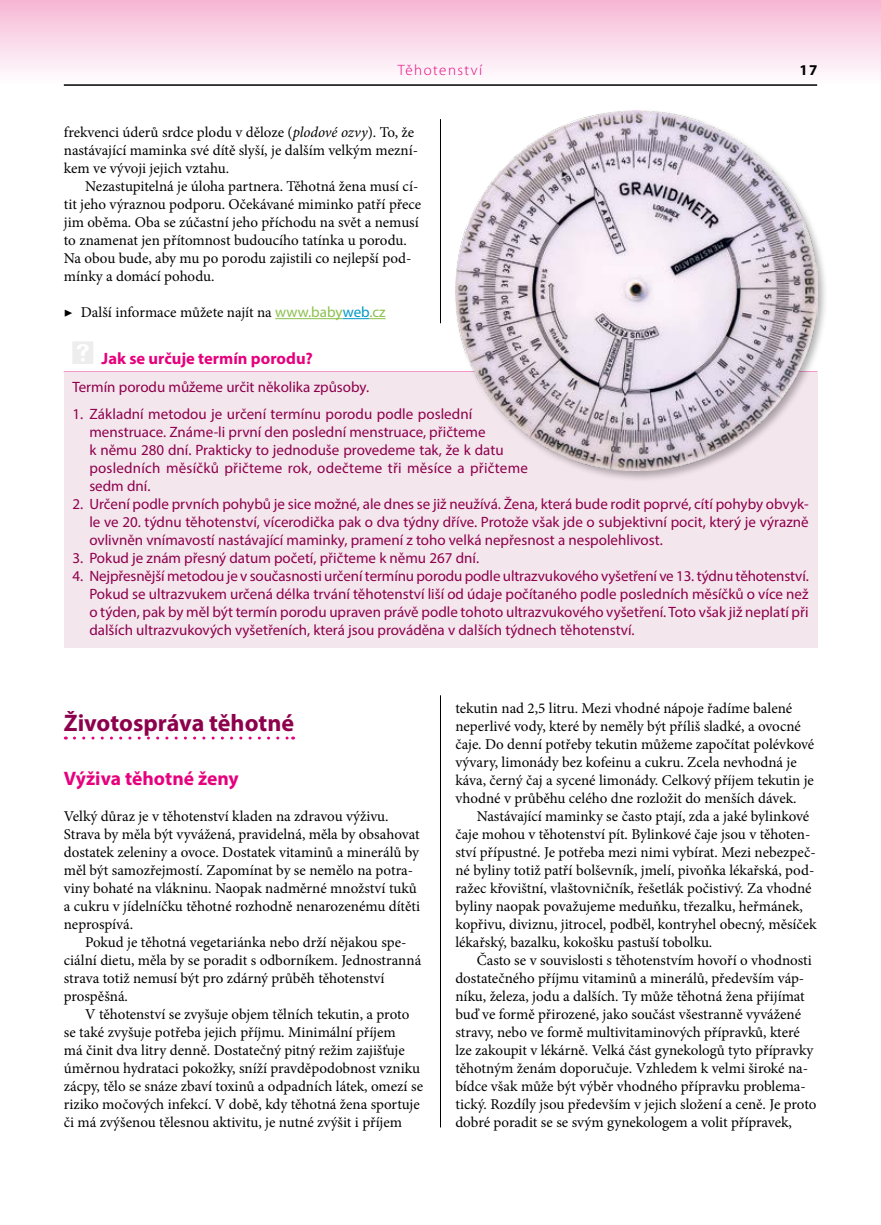
<style>
.page{position:relative;width:881px;height:1225px;background:#fff}
.page>*{position:absolute;margin:0;border:0;box-sizing:border-box;transform-origin:0 0}
.t1{font:700 24px "Myriad Pro";color:#8d004c}
.t2{font:700 19.5px "Myriad Pro";color:#e6007d}
.t3{font:700 16.5px "Myriad Pro";color:#e6007d}
.t4{font:15px/18px "Minion Pro";color:#000}
.t5{font:15px/18px "Myriad Pro";color:#8d004c;text-align:justify}
.t6{font:300 15px "Myriad Pro";letter-spacing:.1em;color:#e6007d}
.t7{font:700 15px "Myriad Pro";color:#000}
.s1{font-style:italic}
.s2{font-family:"Myriad Pro";color:#8bc04d}
.s3{font-family:"Myriad Pro";color:#0099c7}
</style>
<div class="page">
<div style="left:0;top:0;width:880px;height:86px;background:linear-gradient(to bottom,#f6b6d4,#fff)"></div>
<hr style="left:64px;top:84px;width:752px;height:2px;background:#000">
<hr style="left:440px;top:119px;width:1px;height:204px;background:#000">
<hr style="left:440px;top:695px;width:1px;height:432px;background:#000">
<hr style="left:275px;top:318px;width:67px;height:1px;background:#8bc04d">
<svg style="left:342px;top:318px;width:43px;height:1px"></svg>
<div style="left:72px;top:341px;width:21px;height:23px;background:#ededed"></div>
<div style="left:64px;top:372px;width:752px;height:32px;background:#f4e6ed"></div>
<div style="left:64px;top:399px;width:752px;height:104px;background:#f4e6ed"></div>
<div style="left:64px;top:489px;width:752px;height:68px;background:#f4e6ed"></div>
<div style="left:64px;top:543px;width:752px;height:32px;background:#f4e6ed"></div>
<div style="left:64px;top:561px;width:752px;height:86px;background:#f4e6ed"></div>
<svg style="left:74px;top:736px;width:219px;height:3px"></svg>
<div style="left:452px;top:108px;width:376px;height:374px;background:#000;opacity:.3"></div>
<img style="left:455px;top:111px;width:361px;height:360px">
<p class="t6" style="left:397px;top:61px;width:86px">Těhotenství</p>
<p class="t7" style="left:799px;top:60px;width:20px">17</p>
<p class="t4" style="left:64px;top:123px;width:355px">frekvenci úderů srdce plodu v děloze (<span class="s1">plodové ozvy</span>). To, že nastávající maminka své dítě slyší, je dalším velkým mezní&shy;kem ve vývoji jejich vztahu.</p>
<p class="t4" style="left:64px;top:177px;width:359px;text-indent:21px">Nezastupitelná je úloha partnera. Těhotná žena musí cí&shy;tit jeho výraznou podporu. Očekávané miminko patří přece jim oběma. Oba se zúčastní jeho příchodu na svět a nemusí to znamenat jen přítomnost budoucího tatínka u porodu.<br>Na obou bude, aby mu po porodu zajistili co nejlepší pod&shy;mínky a domácí pohodu.</p>
<p class="t4" style="left:64px;top:303px;width:323px">▶ Další informace můžete najít na <span class="s2">www.baby</span><span class="s3">web</span><span class="s2">.cz</span></p>
<p class="t3" style="left:72px;top:347px;width:242px"><sup>▲</sup> Jak se určuje termín porodu?</p>
<p class="t5" style="left:72px;top:378px;width:298px">Termín porodu můžeme určit několika způsoby.</p>
<p class="t5" style="left:89px;top:404px;width:440px;text-align:left;text-indent:-17px">1. Základní metodou je určení termínu porodu podle poslední menstruace. Známe-li první den poslední menstruace, přičteme<br>k němu 280 dní. Prakticky to jednoduše provedeme tak, že k datu posledních měsíčků přičteme rok, odečteme tři měsíce a přičteme sedm dní.</p>
<p class="t5" style="left:89px;top:494px;width:720px;text-indent:-17px">2. Určení podle prvních pohybů je sice možné, ale dnes se již neužívá. Žena, která bude rodit poprvé, cítí pohyby obvyk&shy;le ve 20. týdnu těhotenství, vícerodička pak o dva týdny dříve. Protože však jde o subjektivní pocit, který je výrazně ovlivněn vnímavostí nastávající maminky, pramení z toho velká nepřesnost a nespolehlivost.</p>
<p class="t5" style="left:72px;top:548px;width:408px">3. Pokud je znám přesný datum početí, přičteme k němu 267 dní.</p>
<p class="t5" style="left:89px;top:566px;width:720px;text-indent:-17px">4. Nejpřesnější metodou je v současnosti určení termínu porodu podle ultrazvukového vyšetření ve 13. týdnu těhotenství.<br>Pokud se ultrazvukem určená délka trvání těhotenství liší od údaje počítaného podle posledních měsíčků o více než o týden, pak by měl být termín porodu upraven právě podle tohoto ultrazvukového vyšetření. Toto však již neplatí při dalších ultrazvukových vyšetřeních, která jsou prováděna v dalších týdnech těhotenství.</p>
<h1 class="t1" style="left:64px;top:707px;width:232px">Životospráva těhotné</h1>
<h2 class="t2" style="left:64px;top:766px;width:176px">Výživa těhotné ženy</h2>
<p class="t4" style="left:64px;top:807px;width:357px">Velký důraz je v těhotenství kladen na zdravou výživu.<br>Strava by měla být vyvážená, pravidelná, měla by obsahovat dostatek zeleniny a ovoce. Dostatek vitaminů a minerálů by měl být samozřejmostí. Zapomínat by se nemělo na potra&shy;viny bohaté na vlákninu. Naopak nadměrné množství tuků a cukru v jídelníčku těhotné rozhodně nenarozenému dítěti neprospívá.</p>
<p class="t4" style="left:64px;top:933px;width:359px;text-indent:21px">Pokud je těhotná vegetariánka nebo drží nějakou spe&shy;ciální dietu, měla by se poradit s odborníkem. Jednostranná strava totiž nemusí být pro zdárný průběh těhotenství prospěšná.</p>
<p class="t4" style="left:64px;top:1005px;width:360px;text-indent:21px">V těhotenství se zvyšuje objem tělních tekutin, a proto se také zvyšuje potřeba jejich příjmu. Minimální příjem<br>má činit dva litry denně. Dostatečný pitný režim zajišťuje úměrnou hydrataci pokožky, sníží pravděpodobnost vzniku zácpy, tělo se snáze zbaví toxinů a odpadních látek, omezí se riziko močových infekcí. V době, kdy těhotná žena sportuje či má zvýšenou tělesnou aktivitu, je nutné zvýšit i příjem</p>
<p class="t4" style="left:455px;top:699px;width:360px">tekutin nad 2,5 litru. Mezi vhodné nápoje řadíme balené neperlivé vody, které by neměly být příliš sladké, a ovocné čaje. Do denní potřeby tekutin můžeme započítat polévkové vývary, limonády bez kofeinu a cukru. Zcela nevhodná je káva, černý čaj a sycené limonády. Celkový příjem tekutin je vhodné v průběhu celého dne rozložit do menších dávek.</p>
<p class="t4" style="left:455px;top:807px;width:363px;text-indent:21px">Nastávající maminky se často ptají, zda a jaké bylinkové čaje mohou v těhotenství pít. Bylinkové čaje jsou v těhoten&shy;ství přípustné. Je potřeba mezi nimi vybírat. Mezi nebezpeč&shy;né byliny totiž patří bolševník, jmelí, pivoňka lékařská, pod&shy;ražec křovištní, vlaštovničník, řešetlák počistivý. Za vhodné byliny naopak považujeme meduňku, třezalku, heřmánek, kopřivu, diviznu, jitrocel, podběl, kontryhel obecný, měsíček lékařský, bazalku, kokošku pastuší tobolku.</p>
<p class="t4" style="left:455px;top:951px;width:362px;text-indent:21px">Často se v souvislosti s těhotenstvím hovoří o vhodnosti dostatečného příjmu vitaminů a minerálů, především váp&shy;níku, železa, jodu a dalších. Ty může těhotná žena přijímat buď ve formě přirozené, jako součást všestranně vyvážené stravy, nebo ve formě multivitaminových přípravků, které lze zakoupit v lékárně. Velká část gynekologů tyto přípravky těhotným ženám doporučuje. Vzhledem k velmi široké na&shy;bídce však může být výběr vhodného přípravku problema&shy;tický. Rozdíly jsou především v jejich složení a ceně. Je proto dobré poradit se se svým gynekologem a volit přípravek,</p>
</div>
